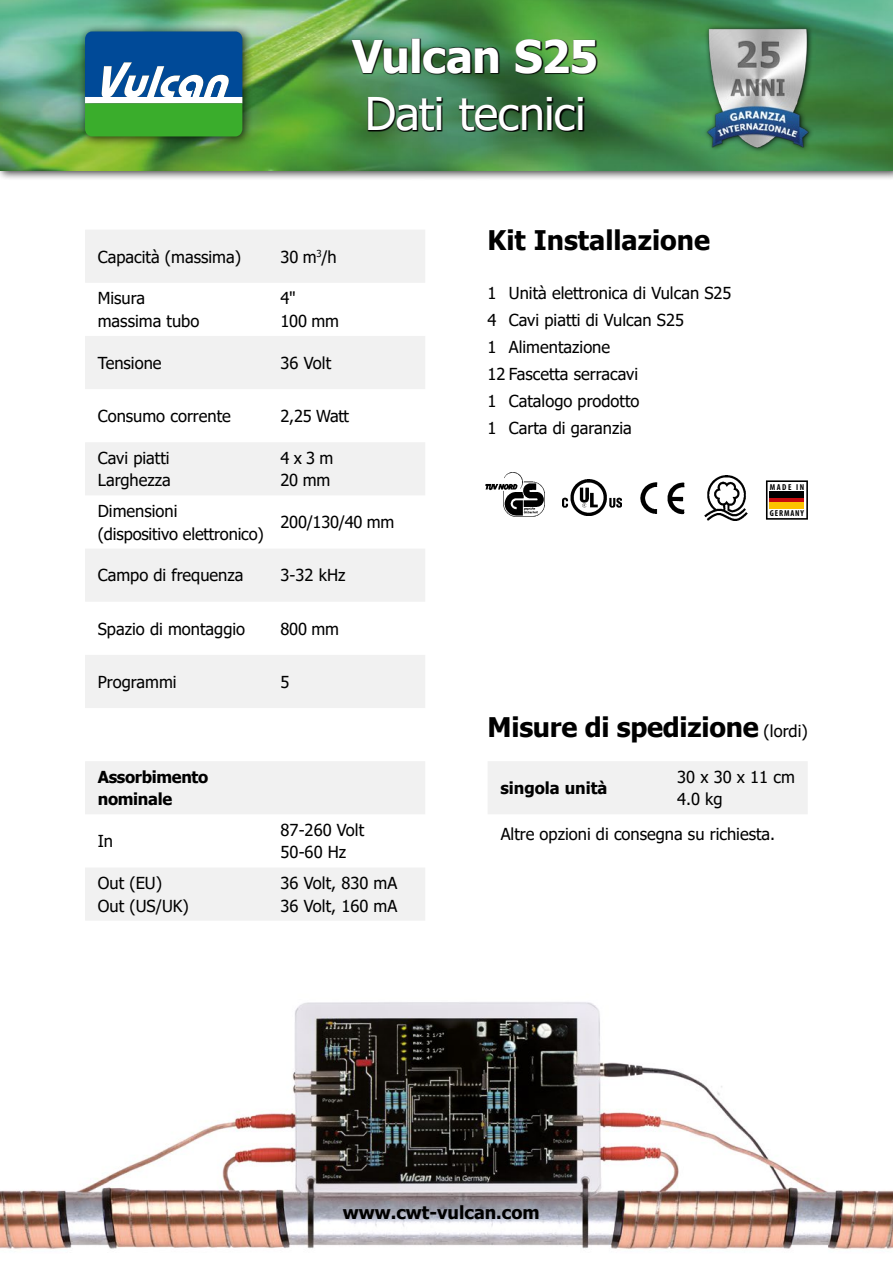
<style>
.page{position:relative;width:893px;height:1263px;background:#fff}
.page>*{position:absolute;margin:0;border:0;box-sizing:border-box;transform-origin:0 0}
.t1{font:45px "Tahoma";letter-spacing:-.015em;color:#fff}
.t2{font:700 45px "Tahoma";letter-spacing:-.02em;color:#fff}
.t3{font:700 27px "Tahoma";letter-spacing:-.01em;color:#000}
.t4{font:700 18px "Tahoma";color:#000}
.t5{font:16.5px/22.5px "Tahoma";color:#000}
.t6{font:700 16.5px/22.5px "Tahoma";letter-spacing:-.02em;color:#000}
.t7{font:16.5px "Tahoma";letter-spacing:-.02em;color:#000}
.t8{font:700 16.5px "Tahoma";color:#000}
.t9{font:700 condensed 8.7px "Myriad Pro";letter-spacing:.1em;color:#000}
.s1{font-weight:400;font-size:16.5px}
</style>
<div class="page">
<div style="left:0;top:0;width:893px;height:181px;background:#000;opacity:.75"></div>
<img style="left:0;top:0;width:893px;height:170px">
<div style="left:77px;top:24px;width:176px;height:123px;background:#000;opacity:.75"></div>
<svg style="left:85px;top:32px;width:157px;height:104px"></svg>
<img style="left:686px;top:20px;width:140px;height:139px">
<svg style="left:85px;top:230px;width:340px;height:690px;fill:#f1f1f1"></svg>
<div style="left:488px;top:761px;width:320px;height:53px;background:#f1f1f1"></div>
<img style="left:640px;top:482px;width:45px;height:33px">
<img style="left:563px;top:479px;width:58px;height:36px">
<svg style="left:766px;top:480px;width:42px;height:40px"></svg>
<div style="left:770px;top:497px;width:34px;height:5px;background:#c90c0f"></div>
<div style="left:770px;top:491px;width:34px;height:7px;background:#000"></div>
<div style="left:770px;top:502px;width:34px;height:7px;background:#fdc300"></div>
<img style="left:704px;top:476px;width:44px;height:44px">
<img style="left:485px;top:472px;width:60px;height:45px">
<svg style="left:351px;top:38px;width:247px;height:94px;background:#2b5533"></svg>
<img style="left:0;top:1002px;width:893px;height:248px">
<h1 class="t2" style="left:352px;top:25px;width:247px">Vulcan S25</h1>
<h1 class="t1" style="left:365px;top:83px;width:222px">Dati tecnici</h1>
<p class="t5" style="left:98px;top:246px;width:145px">Capacità (massima)</p>
<p class="t5" style="left:281px;top:246px;width:57px">30 m<sup>3</sup>/h</p>
<p class="t5" style="left:98px;top:288px;width:103px">Misura massima tubo</p>
<p class="t5" style="left:281px;top:288px;width:60px">4"<br>100 mm</p>
<p class="t5" style="left:98px;top:352px;width:65px">Tensione</p>
<p class="t5" style="left:281px;top:352px;width:52px">36 Volt</p>
<p class="t5" style="left:98px;top:406px;width:135px">Consumo corrente</p>
<p class="t5" style="left:281px;top:406px;width:70px">2,25 Watt</p>
<p class="t5" style="left:98px;top:447px;width:75px">Cavi piatti<br>Larghezza</p>
<p class="t5" style="left:281px;top:447px;width:54px">4 x 3 m<br>20 mm</p>
<p class="t5" style="left:98px;top:501px;width:168px">Dimensioni<br>(dispositivo elettronico)</p>
<p class="t7" style="left:281px;top:511px;width:115px">200/130/40 mm</p>
<p class="t5" style="left:98px;top:565px;width:147px">Campo di frequenza</p>
<p class="t5" style="left:281px;top:565px;width:66px">3-32 kHz</p>
<p class="t5" style="left:98px;top:618px;width:149px">Spazio di montaggio</p>
<p class="t5" style="left:281px;top:618px;width:60px">800 mm</p>
<p class="t5" style="left:98px;top:671px;width:80px">Programmi</p>
<p class="t5" style="left:281px;top:671px;width:11px">5</p>
<h2 class="t3" style="left:488px;top:221px;width:224px">Kit Installazione</h2>
<p class="t5" style="left:488px;top:280px;width:245px;line-height:27px">1 Unità elettronica di Vulcan S25<br>4 Cavi piatti di Vulcan S25<br>1 Alimentazione<br>12 Fascetta serracavi<br>1 Catalogo prodotto<br>1 Carta di garanzia</p>
<p class="t9" style="left:770px;top:481px;width:36px">MADE IN</p>
<p class="t9" style="left:770px;top:508px;width:36px">GERMANY</p>
<p class="t6" style="left:98px;top:766px;width:112px">Assorbimento nominale</p>
<p class="t5" style="left:98px;top:831px;width:17px">In</p>
<p class="t5" style="left:281px;top:820px;width:85px">87-260 Volt<br>50-60 Hz</p>
<p class="t5" style="left:98px;top:873px;width:93px">Out (EU)<br>Out (US/UK)</p>
<p class="t5" style="left:281px;top:873px;width:118px">36 Volt, 830 mA<br>36 Volt, 160 mA</p>
<h2 class="t3" style="left:488px;top:708px;width:322px">Misure di spedizione <span class="s1">(lordi)</span></h2>
<p class="t8" style="left:500px;top:776px;width:109px">singola unità</p>
<p class="t5" style="left:677px;top:766px;width:119px">30 x 30 x 11 cm<br>4.0 kg</p>
<p class="t5" style="left:501px;top:823px;width:276px">Altre opzioni di consegna su richiesta.</p>
<p class="t4" style="left:343px;top:1200px;width:199px">www.cwt-vulcan.com</p>
</div>
